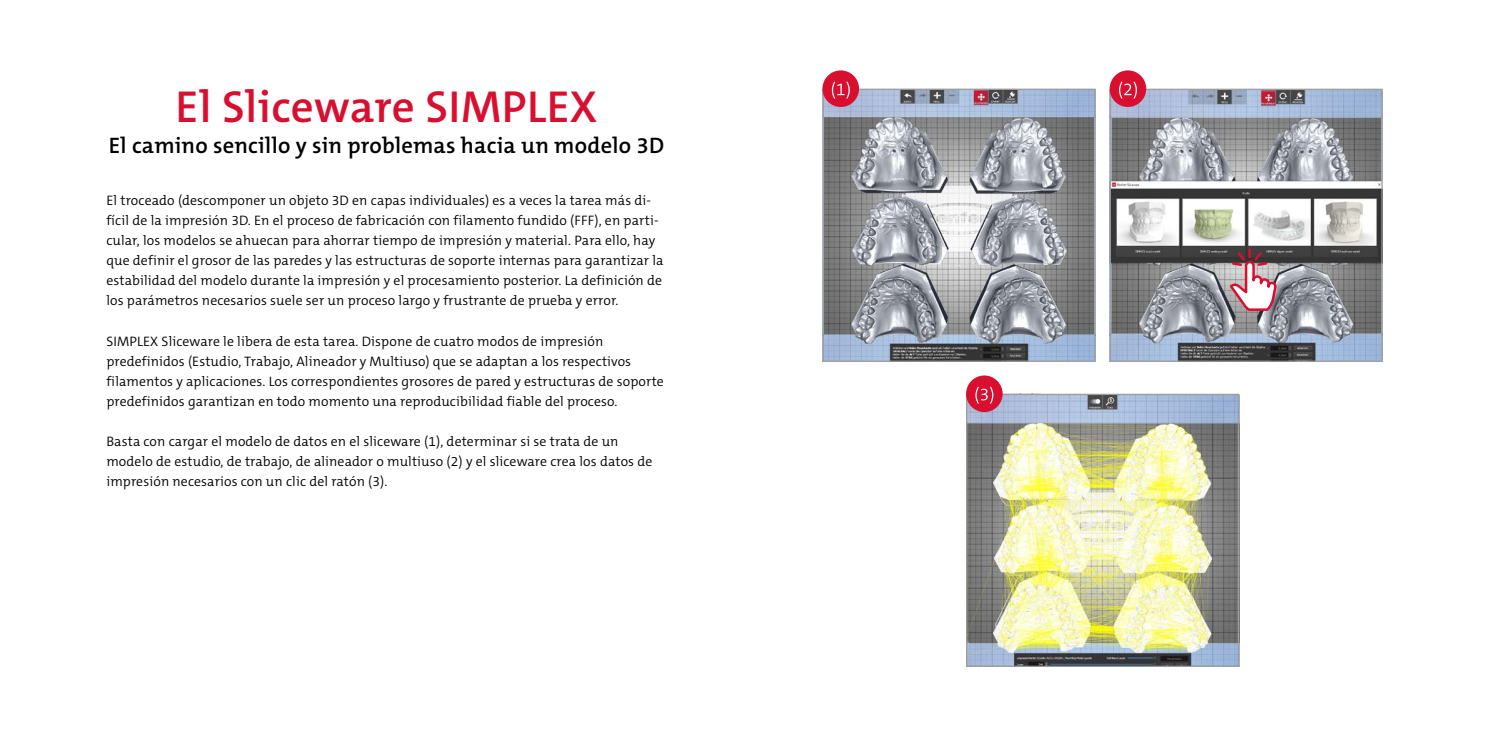
<style>
.page{position:relative;width:1489px;height:745px;background:#fff}
.page>*{position:absolute;margin:0;border:0;box-sizing:border-box;transform-origin:0 0}
.t1{font:600 45px "The Mix C5";letter-spacing:.01em;color:#d80f2f}
.t2{font:600 22.5px "The Mix C5";letter-spacing:.01em;color:#000}
.t3{font:300 13.75px/20px "The Mix C5";letter-spacing:.01em;color:#000}
</style>
<div class="page">
<img style="left:824px;top:91px;width:269px;height:268px">
<div style="left:822px;top:89px;width:273px;height:272px;border:1px solid #9d9d9c"></div>
<img style="left:968px;top:395px;width:268px;height:269px">
<div style="left:966px;top:393px;width:272px;height:273px;border:1px solid #9d9d9c"></div>
<div style="left:822px;top:70px;width:37px;height:37px;background:#d80f2f;border-radius:50%"></div>
<svg style="left:831px;top:81px;width:18px;height:18px"></svg>
<div style="left:966px;top:375px;width:36px;height:37px;background:#d80f2f;border-radius:50%"></div>
<svg style="left:975px;top:386px;width:18px;height:17px"></svg>
<img style="left:1111px;top:91px;width:269px;height:268px">
<div style="left:1109px;top:89px;width:273px;height:272px;border:1px solid #9d9d9c"></div>
<svg style="left:1227px;top:247px;width:50px;height:78px"></svg>
<div style="left:1109px;top:70px;width:37px;height:37px;background:#d80f2f;border-radius:50%"></div>
<svg style="left:1119px;top:81px;width:17px;height:18px"></svg>
<h1 class="t1" style="left:175px;top:78px;width:423px">El Sliceware SIMPLEX</h1>
<h2 class="t2" style="left:109px;top:130px;width:557px">El camino sencillo y sin problemas hacia un modelo 3D</h2>
<p class="t3" style="left:106px;top:191px;width:558px">El troceado (descomponer un objeto 3D en capas individuales) es a veces la tarea más di&shy;fícil de la impresión 3D. En el proceso de fabricación con filamento fundido (FFF), en parti&shy;cular, los modelos se ahuecan para ahorrar tiempo de impresión y material. Para ello, hay que definir el grosor de las paredes y las estructuras de soporte internas para garantizar la estabilidad del modelo durante la impresión y el procesamiento posterior. La definición de los parámetros necesarios suele ser un proceso largo y frustrante de prueba y error.</p>
<p class="t3" style="left:106px;top:331px;width:559px">SIMPLEX Sliceware le libera de esta tarea. Dispone de cuatro modos de impresión predefinidos (Estudio, Trabajo, Alineador y Multiuso) que se adaptan a los respectivos filamentos y aplicaciones. Los correspondientes grosores de pared y estructuras de soporte predefinidos garantizan en todo momento una reproducibilidad fiable del proceso.</p>
<p class="t3" style="left:106px;top:431px;width:547px">Basta con cargar el modelo de datos en el sliceware (1), determinar si se trata de un modelo de estudio, de trabajo, de alineador o multiuso (2) y el sliceware crea los datos de impresión necesarios con un clic del ratón (3).</p>
</div>
